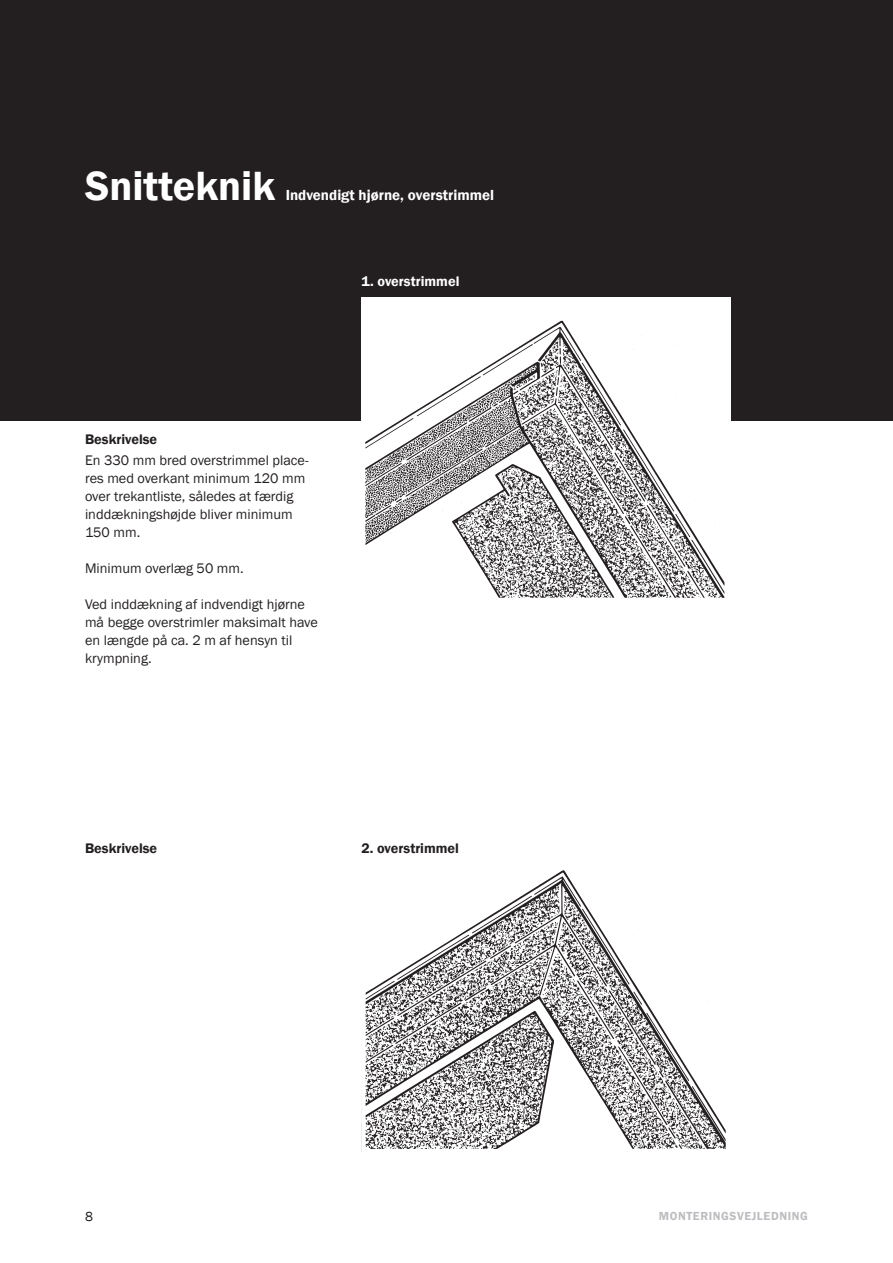
<style>
.page{position:relative;width:893px;height:1263px;background:#fff}
.page>*{position:absolute;margin:0;border:0;box-sizing:border-box;transform-origin:0 0}
.Overskrift{font:600 42px "Franklin Gothic";color:#fff}
.Overskrift-2{font:600 15px "Franklin Gothic";color:#fff}
.Brød{font:14.25px/18px "Franklin Gothic";color:#231f20}
.Rubrikker{font:600 14.25px "Franklin Gothic";color:#231f20}
.Rubrikker-2{font:600 14.25px "Franklin Gothic";color:#fff}
.t1{font:13.5px "Franklin Gothic";color:#231f20}
.t2{font:600 12px "Franklin Gothic";letter-spacing:.05em;color:#bcbdc0}
</style>
<div class="page">
<div style="left:0;top:0;width:893px;height:421px;background:#231f20"></div>
<div style="left:361px;top:298px;width:370px;height:308px;background:#fff"></div>
<img style="left:364px;top:320px;width:361px;height:279px">
<img style="left:361px;top:870px;width:365px;height:282px">
<p class="Overskrift" style="left:85px;top:160px;width:192px">Snitteknik</p>
<p class="Overskrift-2" style="left:286px;top:185px;width:210px">Indvendigt hjørne, overstrimmel</p>
<p class="Rubrikker-2" style="left:361px;top:273px;width:100px">1. overstrimmel</p>
<p class="Rubrikker" style="left:85px;top:430px;width:74px">Beskrivelse</p>
<p class="Brød" style="left:85px;top:451px;width:225px">En 330 mm bred overstrimmel place&shy;res med overkant minimum 120 mm over trekantliste, således at færdig inddækningshøjde bliver minimum<br>150 mm.</p>
<p class="Brød" style="left:85px;top:559px;width:160px">Minimum overlæg 50 mm.</p>
<p class="Brød" style="left:85px;top:595px;width:234px">Ved inddækning af indvendigt hjørne må begge overstrimler maksimalt have en længde på ca. 2 m af hensyn til krympning.</p>
<p class="Rubrikker" style="left:85px;top:839px;width:74px">Beskrivelse</p>
<p class="Rubrikker" style="left:361px;top:839px;width:99px">2. overstrimmel</p>
<p class="t1" style="left:85px;top:1208px;width:9px">8</p>
<p class="t2" style="left:659px;top:1209px;width:150px">MONTERINGSVEJLEDNING</p>
</div>
